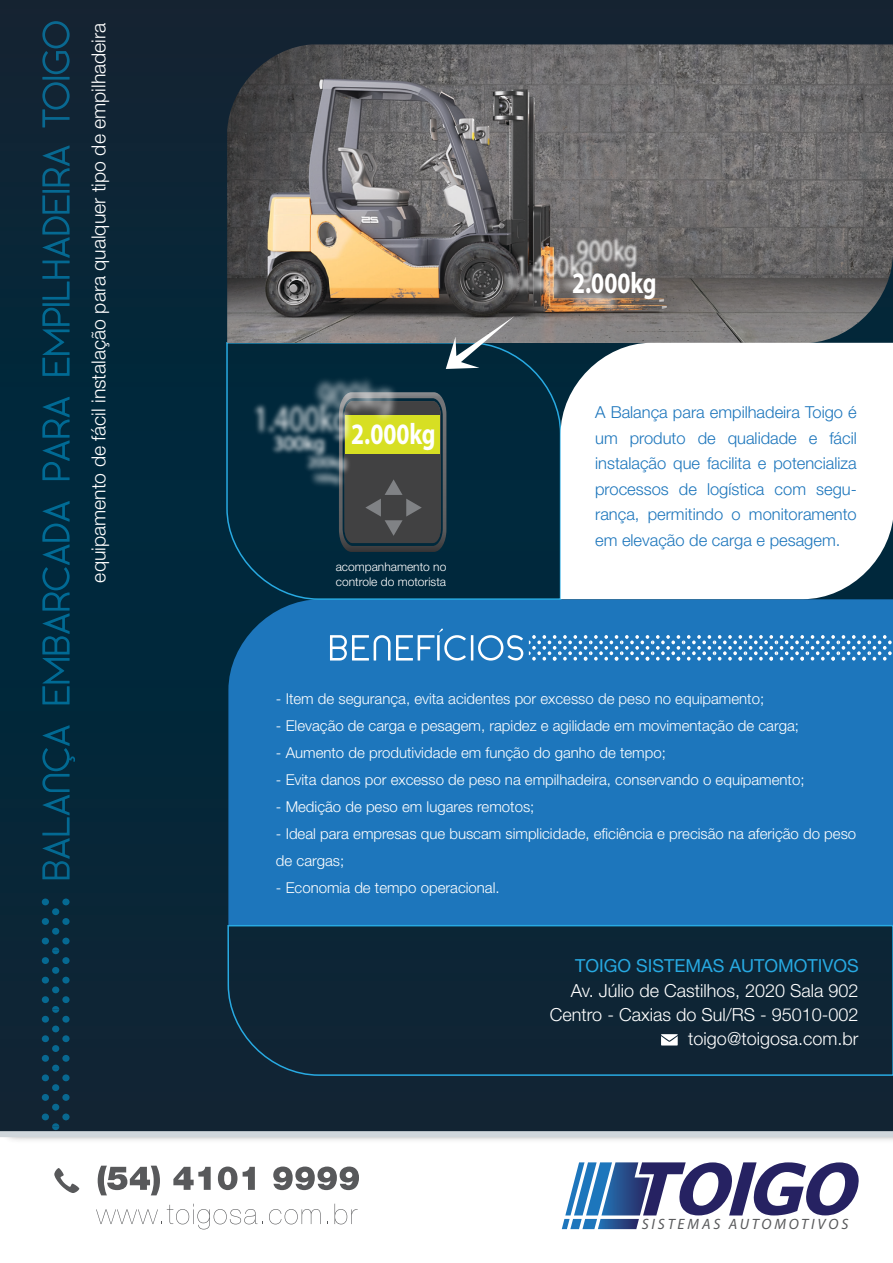
<style>
.page{position:relative;width:893px;height:1263px;background:#fff}
.page>*{position:absolute;margin:0;border:0;box-sizing:border-box;transform-origin:0 0}
.t1{font:700 29.7px "Myriad Pro";color:#fff;scale:.79 1}
.t2{font:300 19.5px "Helvetica Neue LT Std";color:#fff}
.t3{font:300 18px/24px "Helvetica Neue LT Std";color:#fff;text-align:right}
.t4{font:18px "Helvetica Neue LT Std";color:#27a9e1}
.t5{font:300 16.5px/25.5px "Helvetica Neue LT Std";color:#1d76bc;text-align:justify}
.t6{font:300 15px/27px "Helvetica Neue LT Std";color:#fff}
.t7{font:italic 15px "Myriad Pro";letter-spacing:.19em;color:#58595b}
.t8{font:300 12px/14.4px "Helvetica Neue LT Std";color:#fff}
</style>
<div class="page">
<div style="left:0;top:0;width:893px;height:1132px;background:#0c2536"></div>
<div style="left:52px;top:908px;width:7px;height:7px;background:#046992;border-radius:50%"></div>
<div style="left:52px;top:928px;width:7px;height:7px;background:#056992;border-radius:50%"></div>
<svg style="left:62px;top:898px;width:8px;height:7px"></svg>
<svg style="left:62px;top:918px;width:8px;height:7px"></svg>
<svg style="left:62px;top:937px;width:8px;height:7px"></svg>
<div style="left:42px;top:898px;width:7px;height:7px;background:#056992;border-radius:50%"></div>
<div style="left:42px;top:918px;width:7px;height:7px;background:#056992;border-radius:50%"></div>
<svg style="left:42px;top:937px;width:7px;height:7px"></svg>
<div style="left:52px;top:967px;width:7px;height:7px;background:#066992;border-radius:50%"></div>
<div style="left:52px;top:986px;width:7px;height:7px;background:#076991;border-radius:50%"></div>
<svg style="left:62px;top:957px;width:8px;height:7px"></svg>
<div style="left:62px;top:977px;width:8px;height:6px;background:#066991;border-radius:50%"></div>
<svg style="left:62px;top:996px;width:8px;height:7px"></svg>
<div style="left:42px;top:957px;width:7px;height:7px;background:#066992;border-radius:50%"></div>
<div style="left:42px;top:977px;width:7px;height:6px;background:#066991;border-radius:50%"></div>
<div style="left:42px;top:996px;width:7px;height:7px;background:#076991;border-radius:50%"></div>
<svg style="left:52px;top:947px;width:7px;height:7px"></svg>
<div style="left:52px;top:1025px;width:7px;height:7px;background:#086991;border-radius:50%"></div>
<div style="left:52px;top:1045px;width:7px;height:7px;background:#086891;border-radius:50%"></div>
<svg style="left:62px;top:1016px;width:8px;height:7px"></svg>
<svg style="left:62px;top:1035px;width:8px;height:7px"></svg>
<svg style="left:62px;top:1055px;width:8px;height:7px"></svg>
<div style="left:42px;top:1016px;width:7px;height:7px;background:#076991;border-radius:50%"></div>
<div style="left:42px;top:1035px;width:7px;height:7px;background:#086991;border-radius:50%"></div>
<div style="left:42px;top:1055px;width:7px;height:7px;background:#086891;border-radius:50%"></div>
<svg style="left:52px;top:1006px;width:7px;height:7px"></svg>
<div style="left:52px;top:1084px;width:7px;height:7px;background:#086891;border-radius:50%"></div>
<div style="left:52px;top:1104px;width:7px;height:6px;background:#096890;border-radius:50%"></div>
<svg style="left:62px;top:1074px;width:8px;height:7px"></svg>
<svg style="left:62px;top:1094px;width:8px;height:7px"></svg>
<svg style="left:62px;top:1113px;width:8px;height:7px"></svg>
<div style="left:42px;top:1074px;width:7px;height:7px;background:#086891;border-radius:50%"></div>
<div style="left:42px;top:1094px;width:7px;height:7px;background:#096891;border-radius:50%"></div>
<div style="left:42px;top:1113px;width:7px;height:7px;background:#096890;border-radius:50%"></div>
<svg style="left:52px;top:1065px;width:7px;height:6px"></svg>
<svg style="left:52px;top:1123px;width:7px;height:7px"></svg>
<div style="left:0;top:1131px;width:893px;height:6px;background:#cfd6db"></div>
<div style="left:228px;top:599px;width:665px;height:325px;background:#1d76bc"></div>
<svg style="left:529px;top:635px;width:363px;height:26px"></svg>
<hr style="left:471px;top:635px;width:2px;height:25px;background:#fff">
<svg style="left:478px;top:635px;width:45px;height:26px"></svg>
<svg style="left:330px;top:628px;width:136px;height:33px"></svg>
<svg style="left:227px;top:924px;width:666px;height:152px"></svg>
<svg style="left:562px;top:1162px;width:297px;height:67px"></svg>
<div style="left:226px;top:342px;width:336px;height:259px;background:#00283c"></div>
<img style="left:227px;top:44px;width:666px;height:299px">
<div style="left:561px;top:343px;width:332px;height:256px;background:#fff"></div>
<img style="left:520px;top:322px;width:147px;height:40px">
<img style="left:451px;top:221px;width:160px;height:127px">
<img style="left:515px;top:338px;width:130px;height:7px">
<svg style="left:446px;top:316px;width:69px;height:53px"></svg>
<svg style="left:339px;top:471px;width:107px;height:81px"></svg>
<img style="left:220px;top:495px;width:40px;height:13px">
<img style="left:260px;top:495px;width:133px;height:43px">
<svg style="left:42px;top:501px;width:28px;height:203px"></svg>
<svg style="left:42px;top:397px;width:28px;height:83px"></svg>
<svg style="left:42px;top:308px;width:28px;height:68px"></svg>
<hr style="left:42px;top:303px;width:28px;height:3px;background:#00aeef">
<svg style="left:42px;top:195px;width:28px;height:105px"></svg>
<hr style="left:42px;top:190px;width:28px;height:3px;background:#00aeef">
<svg style="left:42px;top:145px;width:28px;height:41px"></svg>
<svg style="left:42px;top:82px;width:28px;height:45px"></svg>
<hr style="left:42px;top:77px;width:28px;height:3px;background:#00aeef">
<svg style="left:42px;top:21px;width:28px;height:53px"></svg>
<svg style="left:42px;top:725px;width:33px;height:154px"></svg>
<img style="left:200px;top:347px;width:203px;height:148px">
<img style="left:264px;top:323px;width:183px;height:148px">
<img style="left:462px;top:197px;width:185px;height:141px">
<img style="left:523px;top:182px;width:168px;height:140px">
<svg style="left:98px;top:1166px;width:62px;height:29px"></svg>
<svg style="left:173px;top:1167px;width:38px;height:23px"></svg>
<svg style="left:218px;top:1166px;width:19px;height:24px"></svg>
<svg style="left:243px;top:1167px;width:12px;height:23px"></svg>
<svg style="left:273px;top:1166px;width:86px;height:24px"></svg>
<svg style="left:96px;top:1204px;width:167px;height:25px"></svg>
<svg style="left:269px;top:1209px;width:52px;height:15px"></svg>
<svg style="left:334px;top:1204px;width:24px;height:20px"></svg>
<svg style="left:54px;top:1168px;width:25px;height:25px"></svg>
<svg style="left:661px;top:1034px;width:17px;height:11px"></svg>
<h2 class="t2" style="left:87px;top:582px;width:561px;rotate:-90deg">equipamento de fácil instalação para qualquer tipo de empilhadeira</h2>
<h1 class="t1" style="left:351px;top:415px;width:108px">2.000kg</h1>
<p class="t8" style="left:336px;top:559px;width:112px">acompanhamento no controle do motorista</p>
<h1 class="t1" style="left:572px;top:264px;width:108px">2.000kg</h1>
<p class="t5" style="left:595px;top:399px;width:263px">A Balança para empilhadeira Toigo é um produto de qualidade e fácil instalação que facilita e potencializa processos de logística com segu&shy;rança, permitindo o monitoramento em elevação de carga e pesagem.</p>
<p class="t6" style="left:276px;top:685px;width:490px">- Item de segurança, evita acidentes por excesso de peso no equipamento;</p>
<p class="t6" style="left:276px;top:712px;width:525px">- Elevação de carga e pesagem, rapidez e agilidade em movimentação de carga;</p>
<p class="t6" style="left:276px;top:739px;width:391px">- Aumento de produtividade em função do ganho de tempo;</p>
<p class="t6" style="left:276px;top:766px;width:530px">- Evita danos por excesso de peso na empilhadeira, conservando o equipamento;</p>
<p class="t6" style="left:276px;top:793px;width:260px">- Medição de peso em lugares remotos;</p>
<p class="t6" style="left:276px;top:820px;width:582px">- Ideal para empresas que buscam simplicidade, eficiência e precisão na aferição do peso de cargas;</p>
<p class="t6" style="left:276px;top:874px;width:225px">- Economia de tempo operacional.</p>
<p class="t4" style="left:575px;top:955px;width:285px">TOIGO SISTEMAS AUTOMOTIVOS</p>
<p class="t3" style="left:550px;top:978px;width:310px">Av. Júlio de Castilhos, 2020 Sala 902<br>Centro - Caxias do Sul/RS - 95010-002 toigo@toigosa.com.br</p>
<p class="t7" style="left:642px;top:1215px;width:208px">SISTEMAS AUTOMOTIVOS</p>
</div>
